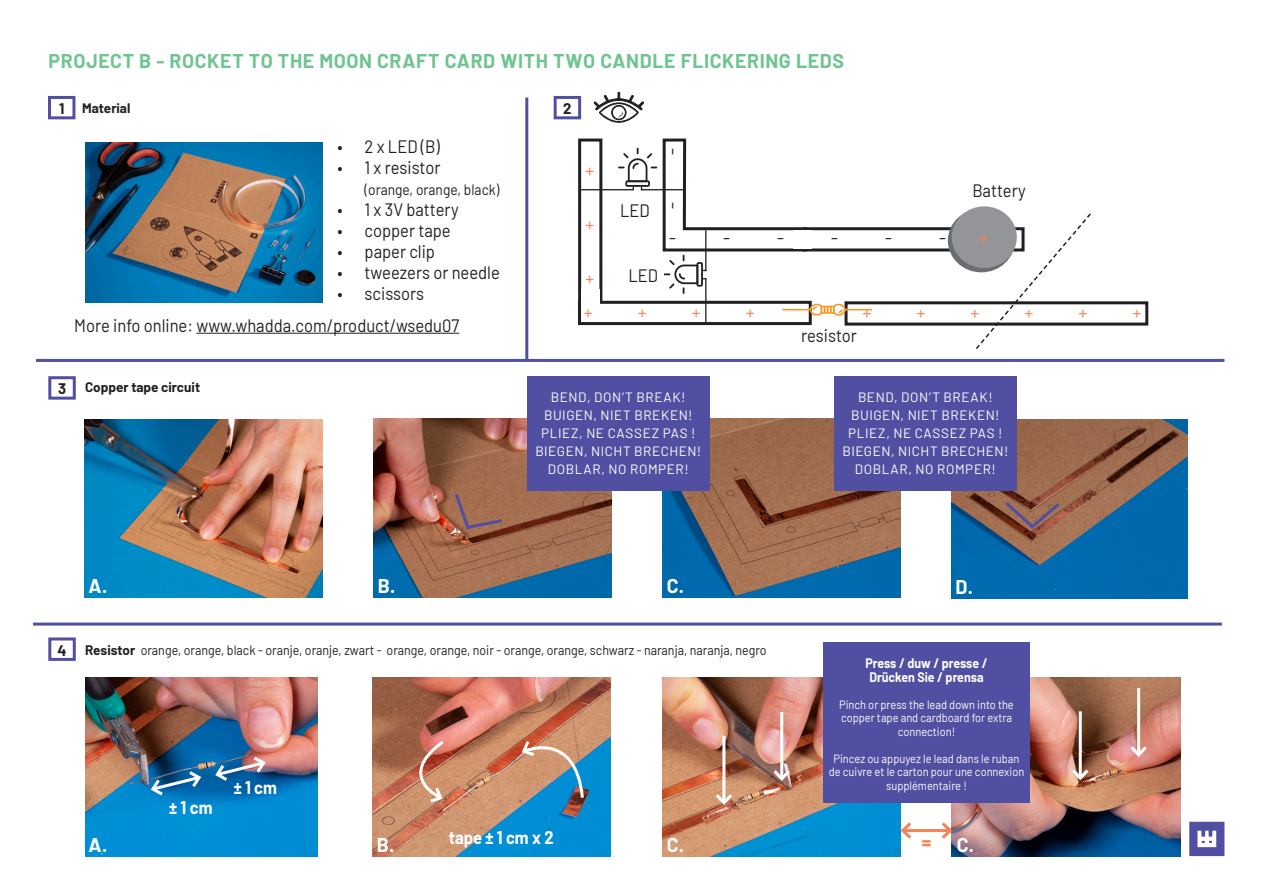
<style>
.page{position:relative;width:1263px;height:893px;background:#fff}
.page>*{position:absolute;margin:0;border:0;box-sizing:border-box;transform-origin:0 0}
.t1{font:21px "Barlow";color:#f58357}
.t2{font:700 19.5px "Barlow";letter-spacing:.03em;color:#6fc491}
.t3{font:700 19.5px "Barlow";color:#fff}
.t4{font:700 19.5px "Barlow";color:#f58355}
.t5{font:18px "Barlow";color:#231f20;scale:.92 1}
.t6{font:700 18px "Barlow";color:#fff;scale:.92 1}
.t7{font:18px "Barlow";color:#f58357}
.t8{font:18px "Barlow";color:#231f20}
.t9{font:15px "Barlow";color:#231f20;scale:.92 1}
.t10{font:700 15px "Barlow";color:#231f20}
.t11{font:13.5px "Barlow";letter-spacing:.04em;color:#fff}
.t12{font:13.5px "Barlow";color:#231f20;scale:.92 1}
.t13{font:700 13.5px/13.5px "Barlow";color:#fff;scale:.92 1}
.t14{font:700 13.5px "Barlow";color:#231f20}
.t15{font:12px/13.5px "Barlow";color:#fff;text-align:center;scale:.92 1}
.s1{font-weight:700}
</style>
<div class="page">
<hr style="left:33px;top:623px;width:1189px;height:3px;background:#504fa1">
<svg style="left:1189px;top:822px;width:35px;height:34px"></svg>
<hr style="left:36px;top:359px;width:1188px;height:3px;background:#504fa1">
<img style="left:85px;top:142px;width:238px;height:161px">
<div style="left:48px;top:96px;width:27px;height:23px;border:3px solid #504fa1"></div>
<div style="left:554px;top:96px;width:27px;height:23px;border:3px solid #504fa1"></div>
<div style="left:48px;top:376px;width:28px;height:24px;border:3px solid #504fa1"></div>
<div style="left:48px;top:637px;width:28px;height:24px;border:3px solid #504fa1"></div>
<hr style="left:525px;top:97px;width:3px;height:263px;background:#504fa1">
<div style="left:844px;top:301px;width:304px;height:25px;border:3px solid #231f20"></div>
<hr style="left:581px;top:189px;width:52px;height:1px;background:#231f20">
<svg style="left:974px;top:213px;width:118px;height:136px"></svg>
<img style="left:85px;top:420px;width:238px;height:177px">
<img style="left:374px;top:418px;width:237px;height:179px">
<img style="left:951px;top:420px;width:236px;height:178px">
<img style="left:662px;top:418px;width:238px;height:179px">
<img style="left:85px;top:677px;width:232px;height:179px">
<img style="left:663px;top:677px;width:237px;height:179px">
<img style="left:373px;top:677px;width:237px;height:179px">
<img style="left:951px;top:677px;width:230px;height:179px">
<hr style="left:196px;top:333px;width:263px;height:1px;background:#231f20">
<svg style="left:593px;top:91px;width:51px;height:32px"></svg>
<hr style="left:722px;top:736px;width:3px;height:67px;background:#fff">
<svg style="left:713px;top:791px;width:22px;height:16px"></svg>
<hr style="left:1079px;top:711px;width:3px;height:67px;background:#fff">
<svg style="left:1069px;top:766px;width:22px;height:16px"></svg>
<hr style="left:1137px;top:688px;width:3px;height:67px;background:#fff">
<svg style="left:1127px;top:743px;width:23px;height:16px"></svg>
<hr style="left:780px;top:712px;width:3px;height:67px;background:#fff">
<svg style="left:770px;top:767px;width:23px;height:16px"></svg>
<hr style="left:903px;top:829px;width:47px;height:3px;background:#f58355">
<svg style="left:898px;top:819px;width:14px;height:23px"></svg>
<svg style="left:941px;top:819px;width:14px;height:23px"></svg>
<div style="left:823px;top:642px;width:206px;height:160px;background:#504fa1"></div>
<div style="left:578px;top:301px;width:234px;height:24px;border:3px solid #231f20"></div>
<div style="left:578px;top:139px;width:24px;height:164px;border:3px solid #231f20"></div>
<div style="left:581px;top:289px;width:18px;height:16px;background:#fff"></div>
<div style="left:803px;top:227px;width:221px;height:24px;border:3px solid #231f20"></div>
<div style="left:948px;top:209px;width:67px;height:63px;background:#6c6d70;border-radius:50%"></div>
<div style="left:952px;top:206px;width:65px;height:62px;background:#939598;border-radius:50%"></div>
<div style="left:794px;top:230px;width:18px;height:18px;background:#fff"></div>
<hr style="left:705px;top:279px;width:1px;height:44px;background:#231f20">
<svg style="left:618px;top:138px;width:190px;height:156px"></svg>
<div style="left:527px;top:376px;width:183px;height:115px;background:#504fa1"></div>
<svg style="left:452px;top:490px;width:53px;height:42px;background:#9c6b56"></svg>
<div style="left:834px;top:376px;width:183px;height:115px;background:#504fa1"></div>
<svg style="left:1002px;top:499px;width:61px;height:33px;background:#8e5c4d"></svg>
<svg style="left:520px;top:729px;width:66px;height:72px;background:#a09289"></svg>
<svg style="left:395px;top:738px;width:52px;height:67px;background:#c07e63"></svg>
<svg style="left:213px;top:754px;width:55px;height:30px;background:#4e7aa4"></svg>
<svg style="left:149px;top:768px;width:54px;height:30px;background:#2c78ac"></svg>
<svg style="left:782px;top:304px;width:90px;height:17px"></svg>
<p class="t2" style="left:49px;top:46px;width:797px">PROJECT B - ROCKET TO THE MOON CRAFT CARD WITH TWO CANDLE FLICKERING LEDS</p>
<p class="t10" style="left:59px;top:97px;width:7px">1</p>
<p class="t10" style="left:563px;top:97px;width:10px">2</p>
<p class="t14" style="left:82px;top:98px;width:50px">Material</p>
<p class="t5" style="left:338px;top:134px;width:113px">• 2 x LED (B)</p>
<p class="t5" style="left:338px;top:155px;width:113px">• 1 x resistor</p>
<p class="t9" style="left:364px;top:179px;width:148px">(orange, orange, black)</p>
<p class="t5" style="left:338px;top:197px;width:133px">• 1 x 3V battery</p>
<p class="t5" style="left:338px;top:218px;width:125px">• copper tape</p>
<p class="t5" style="left:338px;top:239px;width:108px">• paper clip</p>
<p class="t5" style="left:338px;top:260px;width:178px">• tweezers or needle</p>
<p class="t5" style="left:338px;top:281px;width:95px">• scissors</p>
<p class="t5" style="left:74px;top:312px;width:420px">More info online: www.whadda.com/product/wsedu07</p>
<p class="t7" style="left:576px;top:175px;width:10px;rotate:-90deg">+</p>
<p class="t7" style="left:576px;top:229px;width:10px;rotate:-90deg">+</p>
<p class="t7" style="left:576px;top:283px;width:10px;rotate:-90deg">+</p>
<p class="t8" style="left:687px;top:148px;width:9px;rotate:90deg">-</p>
<p class="t5" style="left:620px;top:197px;width:34px">LED</p>
<p class="t5" style="left:628px;top:262px;width:34px">LED</p>
<p class="t8" style="left:687px;top:202px;width:9px;rotate:90deg">-</p>
<p class="t8" style="left:676px;top:253px;width:9px;rotate:-180deg">-</p>
<p class="t8" style="left:730px;top:253px;width:9px;rotate:-180deg">-</p>
<p class="t8" style="left:784px;top:253px;width:9px;rotate:-180deg">-</p>
<p class="t8" style="left:838px;top:253px;width:9px;rotate:-180deg">-</p>
<p class="t8" style="left:892px;top:253px;width:9px;rotate:-180deg">-</p>
<p class="t8" style="left:946px;top:253px;width:9px;rotate:-180deg">-</p>
<p class="t5" style="left:972px;top:178px;width:60px">Battery</p>
<p class="t1" style="left:978px;top:222px;width:12px">+</p>
<p class="t7" style="left:584px;top:299px;width:10px">+</p>
<p class="t7" style="left:638px;top:299px;width:10px">+</p>
<p class="t7" style="left:692px;top:299px;width:10px">+</p>
<p class="t7" style="left:746px;top:299px;width:10px">+</p>
<p class="t7" style="left:871px;top:327px;width:10px;rotate:-180deg">+</p>
<p class="t7" style="left:925px;top:327px;width:10px;rotate:-180deg">+</p>
<p class="t7" style="left:979px;top:327px;width:10px;rotate:-180deg">+</p>
<p class="t7" style="left:1033px;top:327px;width:10px;rotate:-180deg">+</p>
<p class="t7" style="left:1087px;top:327px;width:10px;rotate:-180deg">+</p>
<p class="t7" style="left:1141px;top:327px;width:10px;rotate:-180deg">+</p>
<p class="t5" style="left:801px;top:323px;width:62px">resistor</p>
<p class="t10" style="left:58px;top:378px;width:10px">3</p>
<p class="t14" style="left:85px;top:377px;width:117px">Copper tape circuit</p>
<p class="t11" style="left:551px;top:387px;width:136px">BEND, DON’T BREAK!</p>
<p class="t11" style="left:544px;top:405px;width:150px">BUIGEN, NIET BREKEN!</p>
<p class="t11" style="left:541px;top:423px;width:156px">PLIEZ, NE CASSEZ PAS !</p>
<p class="t11" style="left:535px;top:441px;width:167px">BIEGEN, NICHT BRECHEN!</p>
<p class="t11" style="left:548px;top:459px;width:142px">DOBLAR, NO ROMPER!</p>
<p class="t11" style="left:858px;top:387px;width:136px">BEND, DON’T BREAK!</p>
<p class="t11" style="left:851px;top:405px;width:150px">BUIGEN, NIET BREKEN!</p>
<p class="t11" style="left:848px;top:423px;width:156px">PLIEZ, NE CASSEZ PAS !</p>
<p class="t11" style="left:842px;top:441px;width:167px">BIEGEN, NICHT BRECHEN!</p>
<p class="t11" style="left:855px;top:459px;width:142px">DOBLAR, NO ROMPER!</p>
<p class="t3" style="left:88px;top:571px;width:21px">A.</p>
<p class="t3" style="left:378px;top:571px;width:19px">B.</p>
<p class="t3" style="left:667px;top:571px;width:19px">C.</p>
<p class="t3" style="left:955px;top:573px;width:19px">D.</p>
<p class="t10" style="left:58px;top:639px;width:11px">4</p>
<p class="t12" style="left:85px;top:640px;width:742px"><span class="s1">Resistor</span> orange, orange, black - oranje, oranje, zwart - orange, orange, noir - orange, orange, schwarz - naranja, naranja, negro</p>
<p class="t6" style="left:169px;top:794px;width:49px">± 1 cm</p>
<p class="t6" style="left:234px;top:774px;width:49px">± 1 cm</p>
<p class="t13" style="left:865px;top:655px;width:134px">Press / duw / presse /<br>Drücken Sie / prensa</p>
<p class="t15" style="left:839px;top:696px;width:191px">Pinch or press the lead down into the copper tape and cardboard for extra connection!</p>
<p class="t15" style="left:829px;top:750px;width:214px">Pincez ou appuyez le lead dans le ruban de cuivre et le carton pour une connexion supplémentaire !</p>
<p class="t6" style="left:449px;top:824px;width:115px">tape ± 1 cm x 2</p>
<p class="t3" style="left:88px;top:830px;width:21px">A.</p>
<p class="t3" style="left:377px;top:830px;width:19px">B.</p>
<p class="t3" style="left:667px;top:830px;width:19px">C.</p>
<p class="t4" style="left:922px;top:827px;width:11px">=</p>
<p class="t3" style="left:957px;top:830px;width:19px">C.</p>
</div>
